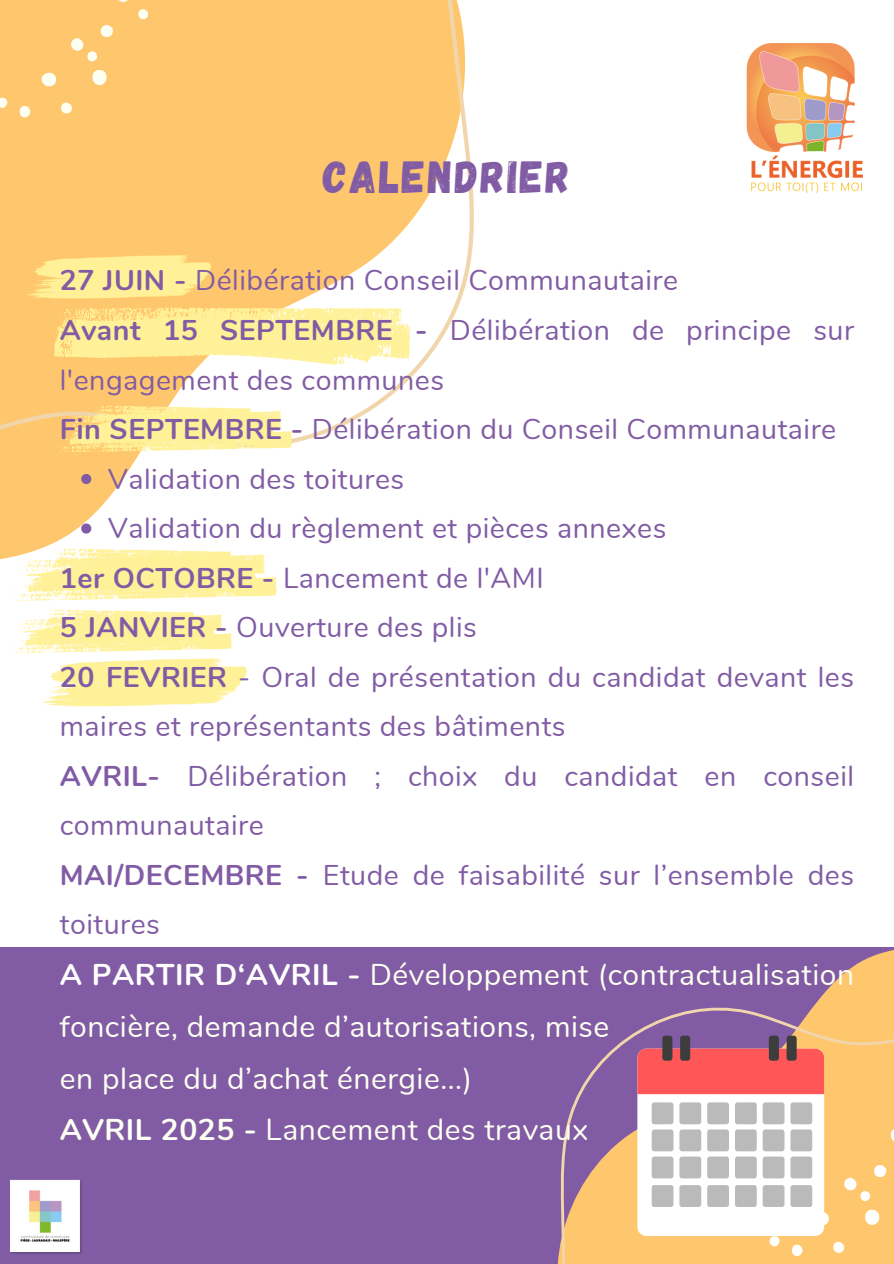
<style>
.page{position:relative;width:894px;height:1264px;background:#fff}
.page>*{position:absolute;margin:0;border:0;box-sizing:border-box;transform-origin:0 0}
.t1{font:45px "Gagalin";letter-spacing:.055em;color:#815ca4}
.t2{font:30px/51.8px "Nunito";letter-spacing:.02em;color:#fefff3}
.t3{font:28.5px/49.5px "Nunito";letter-spacing:.02em;color:#815ca4}
.s1{font-weight:700}
.s2{font-weight:700;color:#fff}
</style>
<div class="page">
<div style="left:0;top:947px;width:893px;height:316px;background:#815ca4"></div>
<svg style="left:0;top:0;width:474px;height:560px"></svg>
<svg style="left:558px;top:950px;width:335px;height:313px"></svg>
<svg style="left:38px;top:69px;width:22px;height:21px"></svg>
<svg style="left:58px;top:100px;width:16px;height:16px"></svg>
<svg style="left:16px;top:104px;width:17px;height:16px"></svg>
<svg style="left:0;top:95px;width:10px;height:15px"></svg>
<svg style="left:67px;top:0;width:83px;height:88px;background:#fecb77"></svg>
<svg style="left:823px;top:1208px;width:9px;height:21px"></svg>
<svg style="left:830px;top:1239px;width:16px;height:16px"></svg>
<svg style="left:788px;top:1242px;width:16px;height:16px"></svg>
<svg style="left:766px;top:1235px;width:15px;height:13px"></svg>
<svg style="left:840px;top:1162px;width:49px;height:66px;background:#ffcf82"></svg>
<svg style="left:885px;top:1123px;width:8px;height:22px"></svg>
<img style="left:746px;top:42px;width:117px;height:151px">
<div style="left:637px;top:1048px;width:186px;height:187px;background:#fff;border-radius:9px"></div>
<div style="left:637px;top:1048px;width:186px;height:46px;background:#ff5757"></div>
<div style="left:662px;top:1035px;width:10px;height:25px;background:#3d3d3d;border-radius:3px"></div>
<div style="left:680px;top:1035px;width:10px;height:25px;background:#3d3d3d;border-radius:3px"></div>
<div style="left:768px;top:1035px;width:10px;height:25px;background:#3d3d3d;border-radius:3px"></div>
<div style="left:786px;top:1035px;width:10px;height:25px;background:#3d3d3d;border-radius:3px"></div>
<div style="left:651px;top:1102px;width:22px;height:22px;background:#bababa;border-radius:3px"></div>
<div style="left:679px;top:1102px;width:22px;height:22px;background:#bababa;border-radius:3px"></div>
<div style="left:707px;top:1102px;width:21px;height:22px;background:#bababa;border-radius:3px"></div>
<div style="left:734px;top:1102px;width:22px;height:22px;background:#bababa;border-radius:3px"></div>
<div style="left:762px;top:1102px;width:22px;height:22px;background:#bababa;border-radius:3px"></div>
<div style="left:790px;top:1102px;width:22px;height:22px;background:#bababa;border-radius:3px"></div>
<div style="left:651px;top:1129px;width:22px;height:22px;background:#bababa;border-radius:3px"></div>
<div style="left:679px;top:1129px;width:22px;height:22px;background:#bababa;border-radius:3px"></div>
<div style="left:707px;top:1129px;width:21px;height:22px;background:#bababa;border-radius:3px"></div>
<div style="left:734px;top:1129px;width:22px;height:22px;background:#bababa;border-radius:3px"></div>
<div style="left:762px;top:1129px;width:22px;height:22px;background:#bababa;border-radius:3px"></div>
<div style="left:790px;top:1129px;width:22px;height:22px;background:#bababa;border-radius:3px"></div>
<div style="left:651px;top:1156px;width:22px;height:22px;background:#bababa;border-radius:3px"></div>
<div style="left:679px;top:1156px;width:22px;height:22px;background:#bababa;border-radius:3px"></div>
<div style="left:707px;top:1156px;width:21px;height:22px;background:#bababa;border-radius:3px"></div>
<div style="left:734px;top:1156px;width:22px;height:22px;background:#bababa;border-radius:3px"></div>
<div style="left:762px;top:1156px;width:22px;height:22px;background:#bababa;border-radius:3px"></div>
<div style="left:790px;top:1156px;width:22px;height:22px;background:#bababa;border-radius:3px"></div>
<div style="left:651px;top:1185px;width:22px;height:21px;background:#bababa;border-radius:3px"></div>
<div style="left:679px;top:1185px;width:22px;height:21px;background:#bababa;border-radius:3px"></div>
<div style="left:707px;top:1185px;width:21px;height:21px;background:#bababa;border-radius:3px"></div>
<div style="left:734px;top:1185px;width:22px;height:21px;background:#bababa;border-radius:3px"></div>
<div style="left:762px;top:1185px;width:22px;height:21px;background:#bababa;border-radius:3px"></div>
<div style="left:790px;top:1185px;width:22px;height:21px;background:#bababa;border-radius:3px"></div>
<svg style="left:27px;top:255px;width:184px;height:44px;background:#ffe78d"></svg>
<svg style="left:54px;top:307px;width:357px;height:58px;background:#ffed9c"></svg>
<svg style="left:54px;top:405px;width:238px;height:47px;background:#feeb9c"></svg>
<svg style="left:11px;top:548px;width:266px;height:53px"></svg>
<svg style="left:12px;top:609px;width:235px;height:97px"></svg>
<img style="left:11px;top:1179px;width:71px;height:75px">
<svg style="left:81px;top:474px;width:10px;height:10px"></svg>
<svg style="left:81px;top:523px;width:10px;height:10px"></svg>
<p class="t1" style="left:323px;top:148px;width:249px">CALENDRIER</p>
<h1 class="t3" style="left:60px;top:256px;width:619px"><span class="s1">27 JUIN -</span> Délibération Conseil Communautaire</h1>
<p class="t3" style="left:60px;top:306px;width:795px"><span class="s1">Avant 15 SEPTEMBRE -</span> Délibération de principe sur l'engagement des communes</p>
<p class="t3" style="left:60px;top:405px;width:777px"><span class="s1">Fin SEPTEMBRE -</span> Délibération du Conseil Communautaire</p>
<p class="t3" style="left:108px;top:454px;width:297px">Validation des toitures</p>
<p class="t3" style="left:108px;top:504px;width:559px">Validation du règlement et pièces annexes</p>
<p class="t3" style="left:60px;top:553px;width:485px"><span class="s1">1er OCTOBRE -</span> Lancement de l'AMI</p>
<p class="t3" style="left:60px;top:603px;width:418px"><span class="s1">5 JANVIER -</span> Ouverture des plis</p>
<p class="t3" style="left:60px;top:652px;width:795px"><span class="s1">20 FEVRIER</span> - Oral de présentation du candidat devant les maires et représentants des bâtiments</p>
<p class="t3" style="left:60px;top:751px;width:795px"><span class="s1">AVRIL-</span> Délibération ; choix du candidat en conseil communautaire</p>
<p class="t3" style="left:60px;top:850px;width:795px"><span class="s1">MAI/DECEMBRE -</span> Etude de faisabilité sur l’ensemble des toitures</p>
<p class="t2" style="left:60px;top:949px;width:795px"><span class="s2">A PARTIR D‘AVRIL</span> <span class="s1">-</span> Développement (contractualisation foncière, demande d’autorisations, mise</p>
<p class="t2" style="left:60px;top:1052px;width:414px">en place du d’achat énergie...)</p>
<p class="t2" style="left:60px;top:1104px;width:529px"><span class="s1">AVRIL 2025 -</span> Lancement des travaux</p>
</div>
